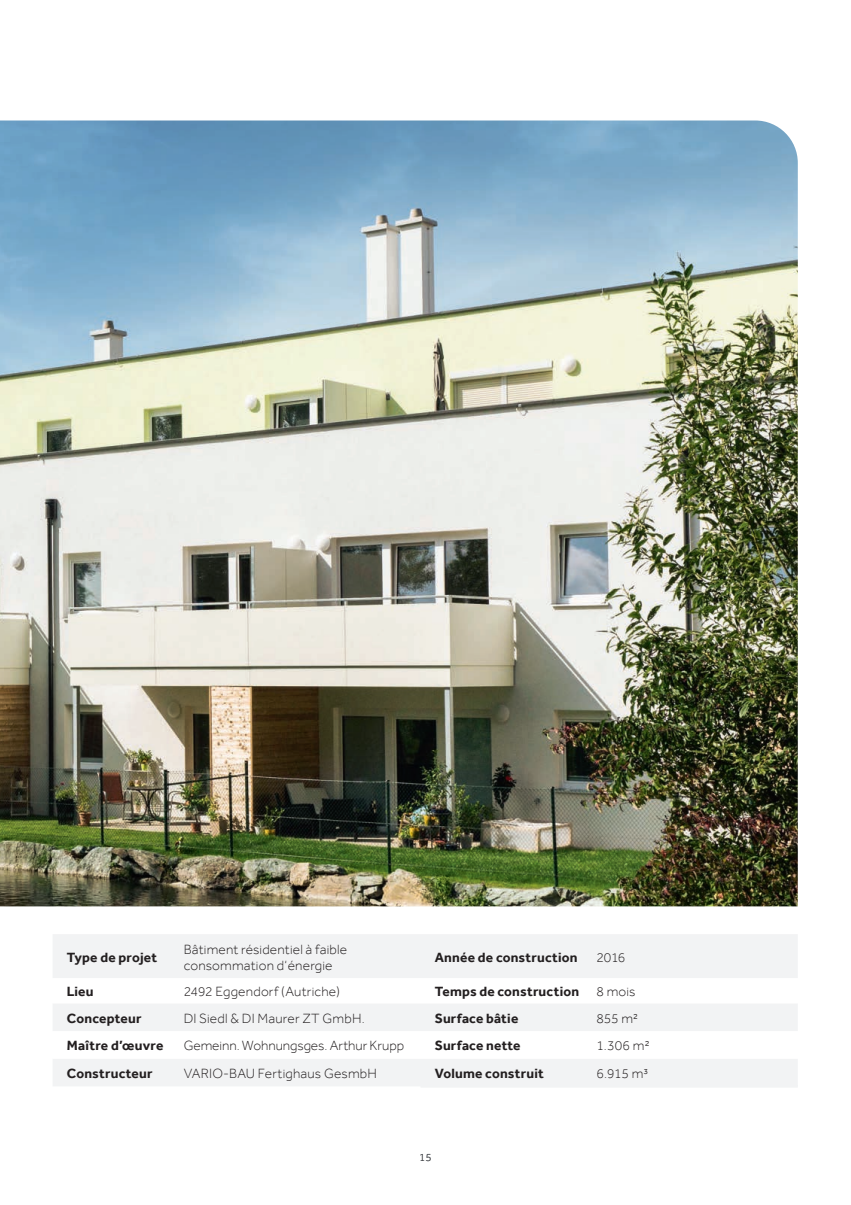
<style>
.page{position:relative;width:851px;height:1205px;background:#fff}
.page>*{position:absolute;margin:0;border:0;box-sizing:border-box;transform-origin:0 0}
.t1{font:300 13.75px/15.8px "Effra";letter-spacing:.015em;color:#231f20}
.t2{font:700 13.75px "Effra";letter-spacing:.015em;color:#231f20}
.t3{font:300 13.75px "Effra";letter-spacing:-.005em;color:#231f20}
.t4{font:300 11.25px "Effra";color:#474a4e}
</style>
<div class="page">
<img style="left:0;top:120px;width:797px;height:786px">
<div style="left:53px;top:934px;width:744px;height:152px;background:#f2f3f4"></div>
<svg style="left:53px;top:978px;width:744px;height:80px"></svg>
<hr style="left:420px;top:1085px;width:172px;height:2px;background:#f2f3f4">
<hr style="left:592px;top:1085px;width:205px;height:2px;background:#f2f3f4">
<p class="t2" style="left:67px;top:948px;width:92px">Type de projet</p>
<p class="t1" style="left:184px;top:941px;width:165px">Bâtiment résidentiel à faible consommation d‘énergie</p>
<p class="t2" style="left:434px;top:948px;width:144px">Année de construction</p>
<p class="t1" style="left:596px;top:949px;width:31px">2016</p>
<p class="t2" style="left:67px;top:983px;width:28px">Lieu</p>
<p class="t1" style="left:184px;top:984px;width:158px">2492 Eggendorf (Autriche)</p>
<p class="t2" style="left:434px;top:983px;width:146px">Temps de construction</p>
<p class="t1" style="left:596px;top:984px;width:41px">8 mois</p>
<p class="t2" style="left:67px;top:1009px;width:76px">Concepteur</p>
<p class="t1" style="left:184px;top:1010px;width:183px">DI Siedl &amp; DI Maurer ZT GmbH.</p>
<p class="t2" style="left:434px;top:1009px;width:85px">Surface bâtie</p>
<p class="t1" style="left:596px;top:1010px;width:43px">855 m²</p>
<p class="t2" style="left:67px;top:1037px;width:98px">Maître d’œuvre</p>
<p class="t3" style="left:184px;top:1038px;width:222px">Gemeinn. Wohnungsges. Arthur Krupp</p>
<p class="t2" style="left:434px;top:1037px;width:87px">Surface nette</p>
<p class="t1" style="left:596px;top:1038px;width:55px">1.306 m²</p>
<p class="t2" style="left:67px;top:1065px;width:87px">Constructeur</p>
<p class="t1" style="left:184px;top:1065px;width:195px">VARIO-BAU Fertighaus GesmbH</p>
<p class="t2" style="left:434px;top:1065px;width:110px">Volume construit</p>
<p class="t1" style="left:596px;top:1065px;width:54px">6.915 m³</p>
<p class="t4" style="left:419px;top:1150px;width:14px">15</p>
</div>
